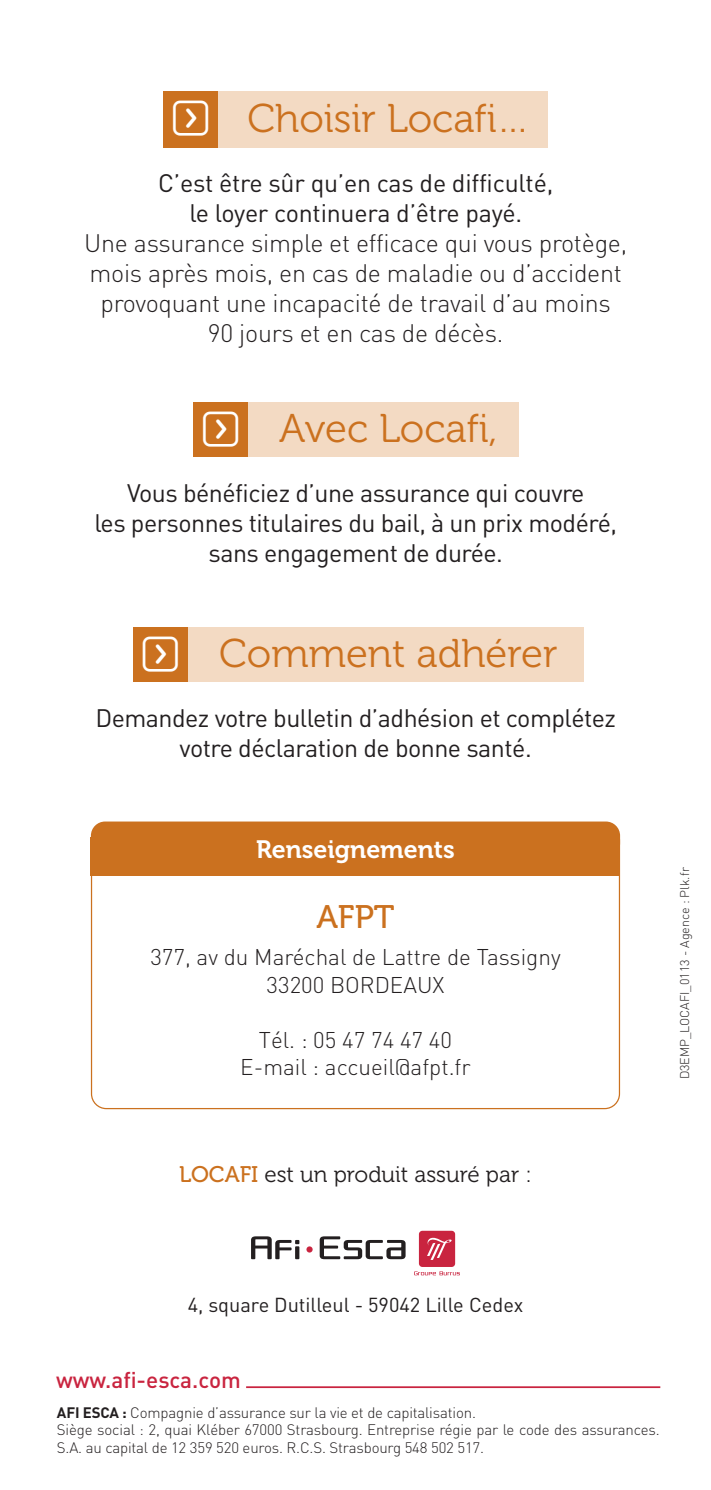
<style>
.page{position:relative;width:711px;height:1490px;background:#fff}
.page>*{position:absolute;margin:0;border:0;box-sizing:border-box;transform-origin:0 0}
.t1{font:43.75px "Button Bonus Rounded Positive";color:#fff}
.t2{font:40px "Museo 300";color:#cb711f}
.t3{font:32.5px "Museo 500";color:#cb711f}
.t4{font:25px/30px "DIN";letter-spacing:-.02em;color:#231f20;text-align:center}
.t5{font:300 25px/30px "DIN";letter-spacing:-.01em;color:#231f20;text-align:center}
.t6{font:25px "Museo 700";color:#fff}
.t7{font:300 22.5px/27.5px "DIN";color:#231f20;text-align:center}
.t8{font:22.5px "Museo 300";color:#231f20}
.t9{font:500 22.5px "DIN";color:#c9243f}
.t10{font:20px "DIN";color:#231f20}
.t11{font:300 15px/17.5px "DIN";letter-spacing:-.01em;color:#231f20}
.t12{font:300 12.5px "DIN";color:#231f20}
.s1{font-family:"Museo 500";color:#cb711f}
.s2{font-weight:700}
</style>
<div class="page">
<div style="left:133px;top:627px;width:450px;height:55px;background:#f3dac3"></div>
<div style="left:133px;top:627px;width:55px;height:55px;background:#cb711f"></div>
<div style="left:163px;top:91px;width:384px;height:57px;background:#f3dac3"></div>
<div style="left:163px;top:91px;width:55px;height:57px;background:#cb711f"></div>
<div style="left:193px;top:402px;width:325px;height:55px;background:#f3dac3"></div>
<div style="left:193px;top:402px;width:55px;height:55px;background:#cb711f"></div>
<hr style="left:246px;top:1386px;width:414px;height:2px;background:#c9243f">
<div style="left:91px;top:837px;width:528px;height:39px;background:#cb711f"></div>
<div style="left:91px;top:821px;width:528px;height:36px;background:#cb711f;border-radius:14px"></div>
<svg style="left:306px;top:1246px;width:6px;height:6px"></svg>
<svg style="left:414px;top:1271px;width:45px;height:4px"></svg>
<div style="left:418px;top:1231px;width:37px;height:36px;background:#c9243f;border-radius:3px"></div>
<svg style="left:427px;top:1238px;width:24px;height:22px"></svg>
<svg style="left:251px;top:1236px;width:48px;height:23px"></svg>
<svg style="left:319px;top:1236px;width:86px;height:23px"></svg>
<h1 class="t1" style="left:169px;top:99px;width:45px">f</h1>
<h2 class="t2" style="left:247px;top:94px;width:283px">Choisir Locafi…</h2>
<p class="t4" style="left:158px;top:171px;width:396px">C’est être sûr qu’en cas de difficulté, le loyer continuera d’être payé.</p>
<p class="t5" style="left:84px;top:231px;width:544px">Une assurance simple et efficace qui vous protège, mois après mois, en cas de maladie ou d’accident provoquant une incapacité de travail d’au moins<br>90 jours et en cas de décès.</p>
<h1 class="t1" style="left:198px;top:410px;width:45px">f</h1>
<h2 class="t2" style="left:279px;top:404px;width:220px">Avec Locafi,</h2>
<p class="t4" style="left:94px;top:481px;width:524px">Vous bénéficiez d’une assurance qui couvre<br>les personnes titulaires du bail, à un prix modéré, sans engagement de durée.</p>
<h1 class="t1" style="left:138px;top:635px;width:45px">f</h1>
<h2 class="t2" style="left:219px;top:629px;width:340px">Comment adhérer</h2>
<p class="t4" style="left:95px;top:706px;width:522px">Demandez votre bulletin d’adhésion et complétez votre déclaration de bonne santé.</p>
<p class="t6" style="left:256px;top:834px;width:200px">Renseignements</p>
<h3 class="t3" style="left:316px;top:897px;width:80px">AFPT</h3>
<p class="t7" style="left:150px;top:946px;width:411px">377, av du Maréchal de Lattre de Tassigny<br>33200 BORDEAUX</p>
<p class="t7" style="left:240px;top:1028px;width:232px">Tél. : 05 47 74 47 40<br>E-mail : accueil@afpt.fr</p>
<p class="t8" style="left:179px;top:1160px;width:354px"><span class="s1">LOCAFI</span> est un produit assuré par :</p>
<p class="t12" style="left:680px;top:1079px;width:214px;rotate:-90deg">D3EMP_LOCAFI_0113 - Agence : Plk.fr</p>
<p class="t10" style="left:187px;top:1297px;width:337px">4, square Dutilleul - 59042 Lille Cedex</p>
<p class="t9" style="left:56px;top:1366px;width:186px">www.afi-esca.com</p>
<p class="t11" style="left:57px;top:1405px;width:604px"><span class="s2">AFI ESCA :</span> Compagnie d’assurance sur la vie et de capitalisation.<br>Siège social : 2, quai Kléber 67000 Strasbourg. Entreprise régie par le code des assurances.<br>S.A. au capital de 12 359 520 euros. R.C.S. Strasbourg 548 502 517.</p>
</div>
